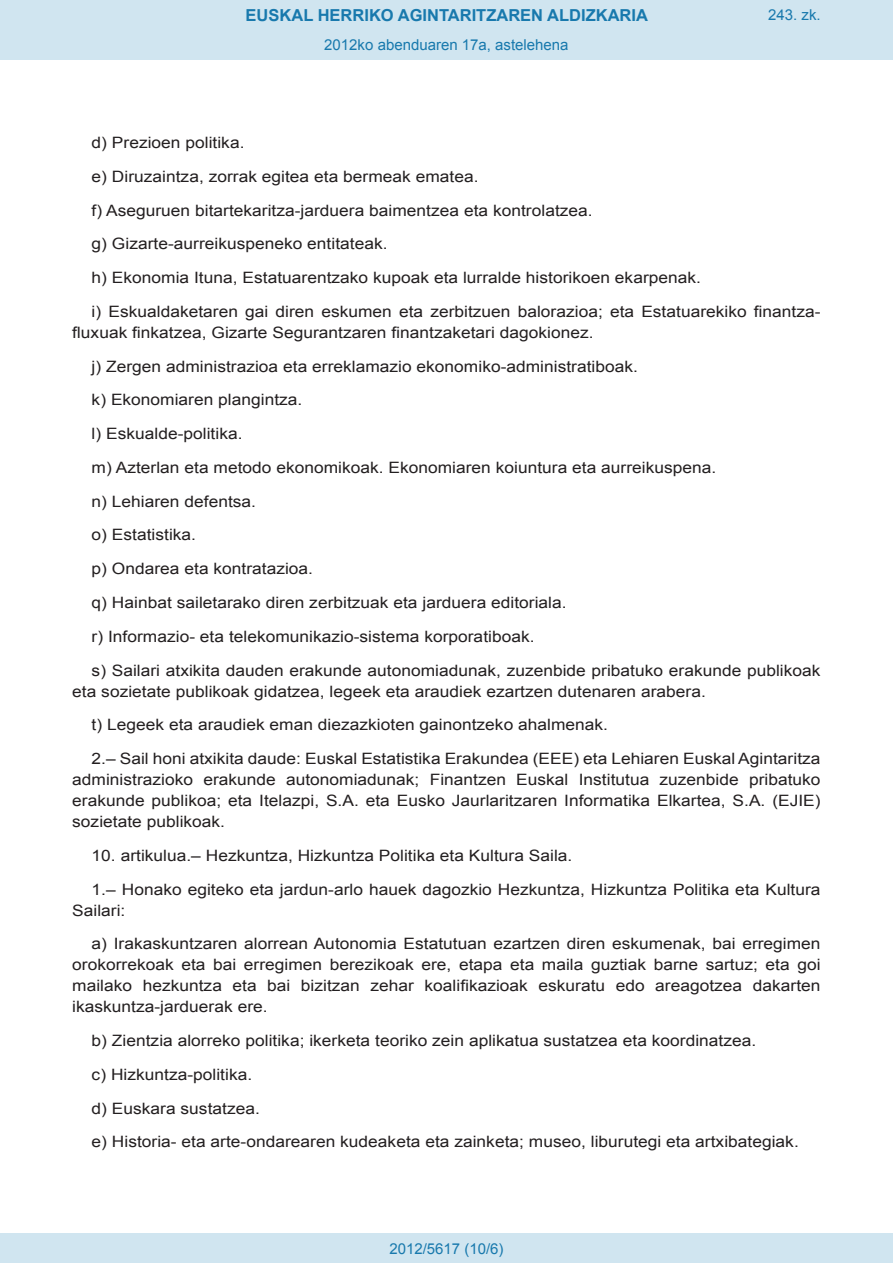
<style>
.page{position:relative;width:893px;height:1263px;background:#fff}
.page>*{position:absolute;margin:0;border:0;box-sizing:border-box;transform-origin:0 0}
.t1{font:700 16.5px "Arial";color:#1879ad}
.BOPVDetalle{font:15.6px/21px "Arial";color:#231f20;scale:1.11 1}
.Paginacion_Centro{font:15px "Arial";color:#1879ad}
</style>
<div class="page">
<div style="left:0;top:0;width:893px;height:60px;background:#d0e5f0"></div>
<div style="left:0;top:1233px;width:893px;height:30px;background:#d0e5f0"></div>
<p class="t1" style="left:246px;top:4px;width:404px">EUSKAL HERRIKO AGINTARITZAREN ALDIZKARIA</p>
<p class="Paginacion_Centro" style="left:324px;top:35px;width:246px">2012ko abenduaren 17a, astelehena</p>
<p class="Paginacion_Centro" style="left:768px;top:5px;width:54px">243. zk.</p>
<p class="BOPVDetalle" style="left:92px;top:132px;width:139px">d) Prezioen politika.</p>
<p class="BOPVDetalle" style="left:92px;top:166px;width:350px">e) Diruzaintza, zorrak egitea eta bermeak ematea.</p>
<p class="BOPVDetalle" style="left:92px;top:200px;width:453px">f) Aseguruen bitartekaritza-jarduera baimentzea eta kontrolatzea.</p>
<p class="BOPVDetalle" style="left:92px;top:234px;width:268px">g) Gizarte-aurreikuspeneko entitateak.</p>
<p class="BOPVDetalle" style="left:92px;top:267px;width:550px">h) Ekonomia Ituna, Estatuarentzako kupoak eta lurralde historikoen ekarpenak.</p>
<p class="BOPVDetalle" style="left:72px;top:301px;width:676px;text-indent:19px">i) Eskualdaketaren gai diren eskumen eta zerbitzuen balorazioa; eta Estatuarekiko finantza&shy;fluxuak finkatzea, Gizarte Segurantzaren finantzaketari dagokionez.</p>
<p class="BOPVDetalle" style="left:92px;top:356px;width:494px">j) Zergen administrazioa eta erreklamazio ekonomiko-administratiboak.</p>
<p class="BOPVDetalle" style="left:92px;top:390px;width:191px">k) Ekonomiaren plangintza.</p>
<p class="BOPVDetalle" style="left:92px;top:423px;width:137px">l) Eskualde-politika.</p>
<p class="BOPVDetalle" style="left:92px;top:457px;width:564px">m) Azterlan eta metodo ekonomikoak. Ekonomiaren koiuntura eta aurreikuspena.</p>
<p class="BOPVDetalle" style="left:92px;top:491px;width:150px">n) Lehiaren defentsa.</p>
<p class="BOPVDetalle" style="left:92px;top:525px;width:96px">o) Estatistika.</p>
<p class="BOPVDetalle" style="left:92px;top:558px;width:201px">p) Ondarea eta kontratazioa.</p>
<p class="BOPVDetalle" style="left:92px;top:592px;width:429px">q) Hainbat sailetarako diren zerbitzuak eta jarduera editoriala.</p>
<p class="BOPVDetalle" style="left:92px;top:626px;width:401px">r) Informazio- eta telekomunikazio-sistema korporatiboak.</p>
<p class="BOPVDetalle" style="left:72px;top:660px;width:676px;text-indent:19px">s) Sailari atxikita dauden erakunde autonomiadunak, zuzenbide pribatuko erakunde publikoak eta sozietate publikoak gidatzea, legeek eta araudiek ezartzen dutenaren arabera.</p>
<p class="BOPVDetalle" style="left:92px;top:714px;width:467px">t) Legeek eta araudiek eman diezazkioten gainontzeko ahalmenak.</p>
<p class="BOPVDetalle" style="left:72px;top:748px;width:676px;text-align:justify;text-indent:19px">2.– Sail honi atxikita daude: Euskal Estatistika Erakundea (EEE) eta Lehiaren Euskal Agintaritza administrazioko erakunde autonomiadunak; Finantzen Euskal Institutua zuzenbide pribatuko erakunde publikoa; eta Itelazpi, S.A. eta Eusko Jaurlaritzaren Informatika Elkartea, S.A. (EJIE) sozietate publikoak.</p>
<p class="BOPVDetalle" style="left:92px;top:845px;width:435px">10. artikulua.– Hezkuntza, Hizkuntza Politika eta Kultura Saila.</p>
<p class="BOPVDetalle" style="left:72px;top:879px;width:676px;text-indent:19px">1.– Honako egiteko eta jardun-arlo hauek dagozkio Hezkuntza, Hizkuntza Politika eta Kultura<br>Sailari:</p>
<p class="BOPVDetalle" style="left:72px;top:933px;width:676px;text-align:justify;text-indent:19px">a) Irakaskuntzaren alorrean Autonomia Estatutuan ezartzen diren eskumenak, bai erregimen orokorrekoak eta bai erregimen berezikoak ere, etapa eta maila guztiak barne sartuz; eta goi mailako hezkuntza eta bai bizitzan zehar koalifikazioak eskuratu edo areagotzea dakarten ikaskuntza-jarduerak ere.</p>
<p class="BOPVDetalle" style="left:92px;top:1030px;width:600px">b) Zientzia alorreko politika; ikerketa teoriko zein aplikatua sustatzea eta koordinatzea.</p>
<p class="BOPVDetalle" style="left:92px;top:1064px;width:146px">c) Hizkuntza-politika.</p>
<p class="BOPVDetalle" style="left:92px;top:1098px;width:153px">d) Euskara sustatzea.</p>
<p class="BOPVDetalle" style="left:92px;top:1131px;width:639px">e) Historia- eta arte-ondarearen kudeaketa eta zainketa; museo, liburutegi eta artxibategiak.</p>
<p class="Paginacion_Centro" style="left:389px;top:1238px;width:116px">2012/5617 (10/6)</p>
</div>
